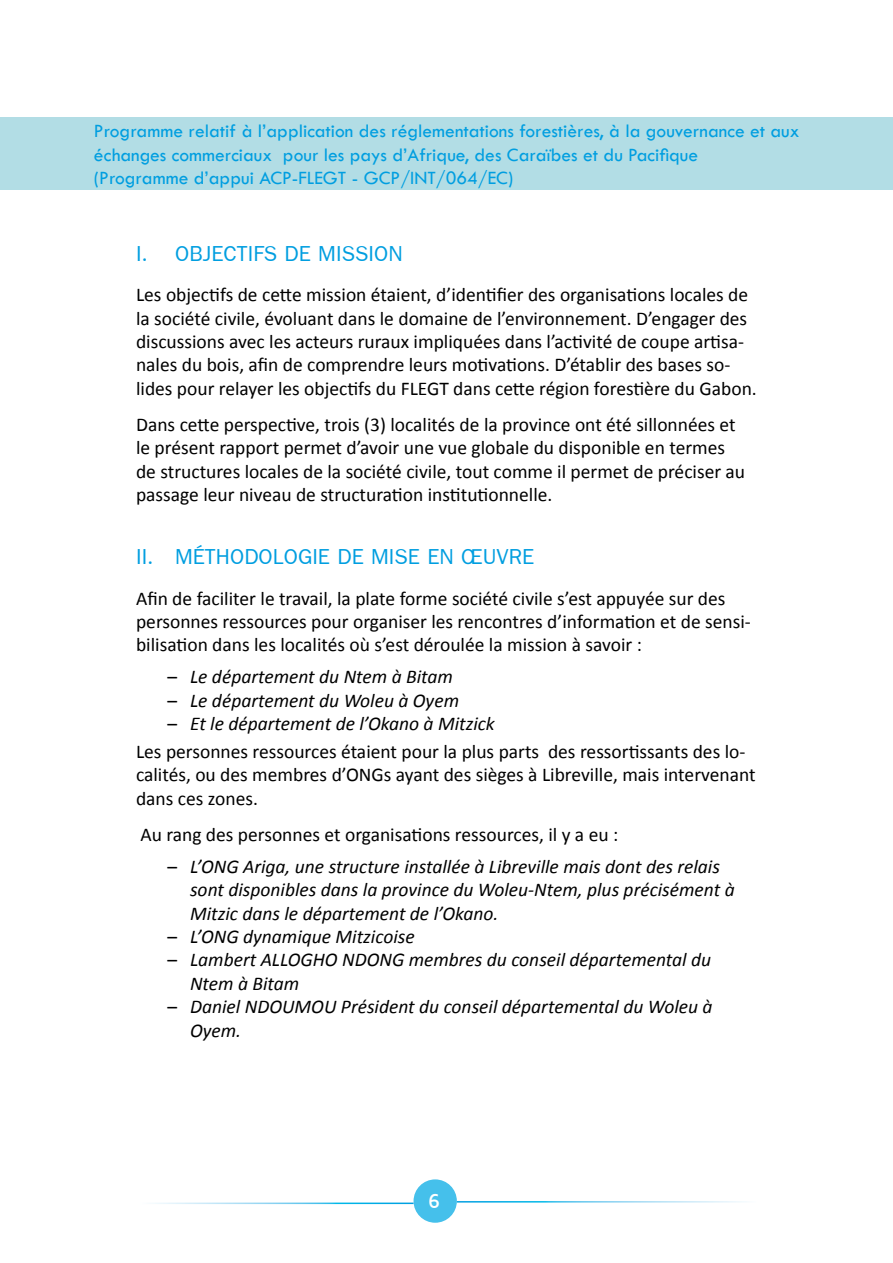
<style>
.page{position:relative;width:893px;height:1263px;background:#fff}
.page>*{position:absolute;margin:0;border:0;box-sizing:border-box;transform-origin:0 0}
.t1{font:33px "Freesia UPC";color:#009ee0}
.t2{font:700 21px "Corbel";color:#fff}
.t3{font:19.5px/23.4px "Calibri";color:#000}
.t4{font:italic 19.5px/23.4px "Calibri";color:#000}
.t5{font:19.5px/23.4px "Tw Cen";color:#009ee0}
.s1{font-style:normal}
.s2{font-style:italic}
</style>
<div class="page">
<div style="left:414px;top:1179px;width:43px;height:44px;background:#45c0eb;border-radius:50%"></div>
<div style="left:1px;top:118px;width:892px;height:72px;background:#b2dde5"></div>
<p class="t5" style="left:94px;top:119px;width:707px">Programme relatif à l’application des réglementations forestières, à la gouvernance et aux échanges commerciaux pour les pays d’Afrique, des Caraïbes et du Pacifique<br>(Programme d’appui ACP-FLEGT</p>
<p class="t5" style="left:352px;top:166px;width:25px">- GCP</p>
<p class="t5" style="left:400px;top:166px;width:114px">/INT/064/EC)</p>
<h1 class="t1" style="left:136px;top:230px;width:268px">I. Objectifs de mission</h1>
<p class="t3" style="left:136px;top:282px;width:622px">Les objectifs de cette mission étaient, d’identifier des organisations locales de la société civile, évoluant dans le domaine de l’environnement. D’engager des discussions avec les acteurs ruraux impliquées dans l’activité de coupe artisa&shy;nales du bois, afin de comprendre leurs motivations. D’établir des bases so&shy;lides pour relayer les objectifs du FLEGT dans cette région forestière du Gabon.</p>
<p class="t3" style="left:136px;top:412px;width:611px">Dans cette perspective, trois (3) localités de la province ont été sillonnées et le présent rapport permet d’avoir une vue globale du disponible en termes de structures locales de la société civile, tout comme il permet de préciser au passage leur niveau de structuration institutionnelle.</p>
<h1 class="t1" style="left:136px;top:534px;width:400px">II. Méthodologie de mise en œuvre</h1>
<p class="t3" style="left:136px;top:586px;width:616px">Afin de faciliter le travail, la plate forme société civile s’est appuyée sur des personnes ressources pour organiser les rencontres d’information et de sensi&shy;bilisation dans les localités où s’est déroulée la mission à savoir :</p>
<p class="t4" style="left:168px;top:664px;width:287px"><span class="s1">–</span> Le département du Ntem à Bitam</p>
<p class="t4" style="left:168px;top:688px;width:293px"><span class="s1">–</span> Le département du Woleu à Oyem</p>
<p class="t3" style="left:136px;top:709px;width:611px;line-height:27.6px;text-indent:31px">– <span class="s2">Et le département de l’Okano à Mitzick<br></span>Les personnes ressources étaient pour la plus parts des ressortissants des lo-</p>
<p class="t3" style="left:136px;top:762px;width:621px">calités, ou des membres d’ONGs ayant des sièges à Libreville, mais intervenant dans ces zones.</p>
<p class="t3" style="left:140px;top:822px;width:479px">Au rang des personnes et organisations ressources, il y a eu :</p>
<p class="t4" style="left:190px;top:854px;width:546px;text-indent:-23px"><span class="s1">–</span> L’ONG Ariga, une structure installée à Libreville mais dont des relais sont disponibles dans la province du Woleu-Ntem, plus précisément à<br>Mitzic dans le département de l’Okano.</p>
<p class="t4" style="left:168px;top:924px;width:249px"><span class="s1">–</span> L’ONG dynamique Mitzicoise</p>
<p class="t4" style="left:190px;top:947px;width:522px;text-indent:-23px"><span class="s1">–</span> Lambert ALLOGHO NDONG membres du conseil départemental du<br>Ntem à Bitam</p>
<p class="t4" style="left:190px;top:994px;width:524px;text-indent:-23px"><span class="s1">–</span> Daniel NDOUMOU Président du conseil départemental du Woleu à<br>Oyem.</p>
<p class="t2" style="left:428px;top:1188px;width:13px">6</p>
</div>
